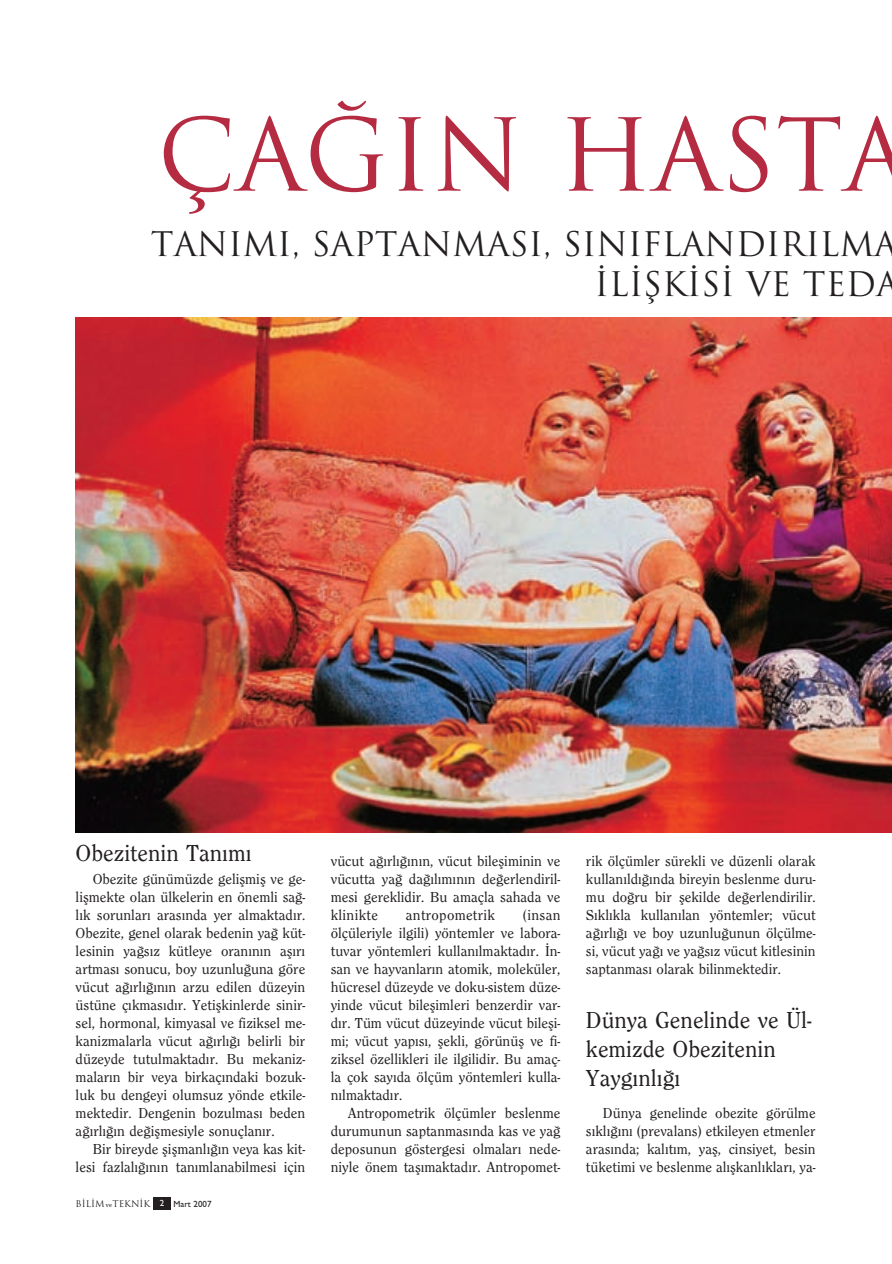
<style>
.page{position:relative;width:892px;height:1264px;background:#fff}
.page>*{position:absolute;margin:0;border:0;box-sizing:border-box;transform-origin:0 0}
.t1{font:97.5px "Trajan";color:#b52b42}
.t2{font:33px/39.6px "Trajan";color:#231f20;text-align:right}
.t3{font:500 24px/28.8px "Clearface";color:#231f20}
.t4{font:500 15px/18px "Clearface";color:#231f20;text-align:justify}
.t5{font:500 15px "Clearface";letter-spacing:.02em;color:#231f20}
.t6{font:9px "Trajan";color:#231f20}
.s1{font-family:"Bookman";font-weight:300;font-size:6px}
.s2{font-family:"Gill Sans";font-weight:500;color:#fff}
.s3{font-family:"Gill Sans";font-weight:500}
</style>
<div class="page">
<img style="left:75px;top:317px;width:817px;height:893px">
<h1 class="t1" style="left:158px;top:96px;width:755px">ÇA¤›N HASTA</h1>
<h2 class="t2" style="left:151px;top:224px;width:750px">TANIMI, SAPTANMASI, SINIFLANDIRILMA ‹L‹FIK‹S‹ VE TEDA</h2>
<h3 class="t3" style="left:76px;top:838px;width:178px">Obezitenin Tan›m›</h3>
<p class="t4" style="left:76px;top:870px;width:231px;text-indent:17px">Obezite günümüzde geliflmifl ve ge&shy;liflmekte olan ülkelerin en önemli sa¤- l›k sorunlar› aras›nda yer almaktad›r.<br>Obezite, genel olarak bedenin ya¤ küt&shy;lesinin ya¤s›z kütleye oran›n›n afl›r› artmas› sonucu, boy uzunlu¤una göre vücut a¤›rl›¤›n›n arzu edilen düzeyin üstüne ç›kmas›d›r. Yetiflkinlerde sinir&shy;sel, hormonal, kimyasal ve fiziksel me&shy;kanizmalarla vücut a¤›rl›¤› belirli bir düzeyde tutulmaktad›r. Bu mekaniz&shy;malar›n bir veya birkaç›ndaki bozuk&shy;luk bu dengeyi olumsuz yönde etkile&shy;mektedir. Dengenin bozulmas› beden a¤›rl›¤›n de¤iflmesiyle sonuçlan›r.</p>
<p class="t4" style="left:76px;top:1140px;width:231px;text-align:right">Bir bireyde fliflmanl›¤›n veya kas kit&shy;lesi fazlal›¤›n›n tan›mlanabilmesi için</p>
<p class="t6" style="left:76px;top:1198px;width:137px">B‹L‹M <span class="s1">ve</span>TEKN‹K <span class="s2">2</span> <span class="s3">Mart 2007</span></p>
<p class="t4" style="left:331px;top:852px;width:231px">vücut a¤›rl›¤›n›n, vücut bilefliminin ve vücutta ya¤ da¤›l›m›n›n de¤erlendiril&shy;mesi gereklidir. Bu amaçla sahada ve klinikte</p>
<p class="t4" style="left:331px;top:906px;width:231px;text-indent:192px">(insan ölçüleriyle ilgili) yöntemler ve labora&shy;tuvar yöntemleri kullan›lmaktad›r. ‹n&shy;san ve hayvanlar›n atomik, moleküler, hücresel düzeyde ve doku-sistem düze&shy;yinde vücut bileflimleri benzerdir var&shy;d›r. Tüm vücut düzeyinde vücut bilefli&shy;mi; vücut yap›s›, flekli, görünüfl ve fi&shy;ziksel özellikleri ile ilgilidir. Bu amaç&shy;la çok say›da ölçüm yöntemleri kulla&shy;n›lmaktad›r.</p>
<p class="t4" style="left:331px;top:1104px;width:231px;text-indent:17px">Antropometrik ölçümler beslenme durumunun saptanmas›nda kas ve ya¤ deposunun göstergesi olmalar› nede&shy;niyle önem tafl›maktad›r. Antropomet-</p>
<p class="t5" style="left:406px;top:907px;width:91px">antropometrik</p>
<p class="t4" style="left:586px;top:852px;width:231px">rik ölçümler sürekli ve düzenli olarak kullan›ld›¤›nda bireyin beslenme duru&shy;mu do¤ru bir flekilde de¤erlendirilir.<br>S›kl›kla kullan›lan yöntemler; vücut a¤›rl›¤› ve boy uzunlu¤unun ölçülme&shy;si, vücut ya¤› ve ya¤s›z vücut kitlesinin saptanmas› olarak bilinmektedir.</p>
<h3 class="t3" style="left:586px;top:1005px;width:227px">Dünya Genelinde ve Ül&shy;kemizde Obezitenin<br>Yayg›nl›¤›</h3>
<p class="t4" style="left:586px;top:1104px;width:231px;text-indent:17px">Dünya genelinde obezite görülme s›kl›¤›n› (prevalans) etkileyen etmenler aras›nda; kal›t›m, yafl, cinsiyet, besin tüketimi ve beslenme al›flkanl›klar›, ya-</p>
</div>
